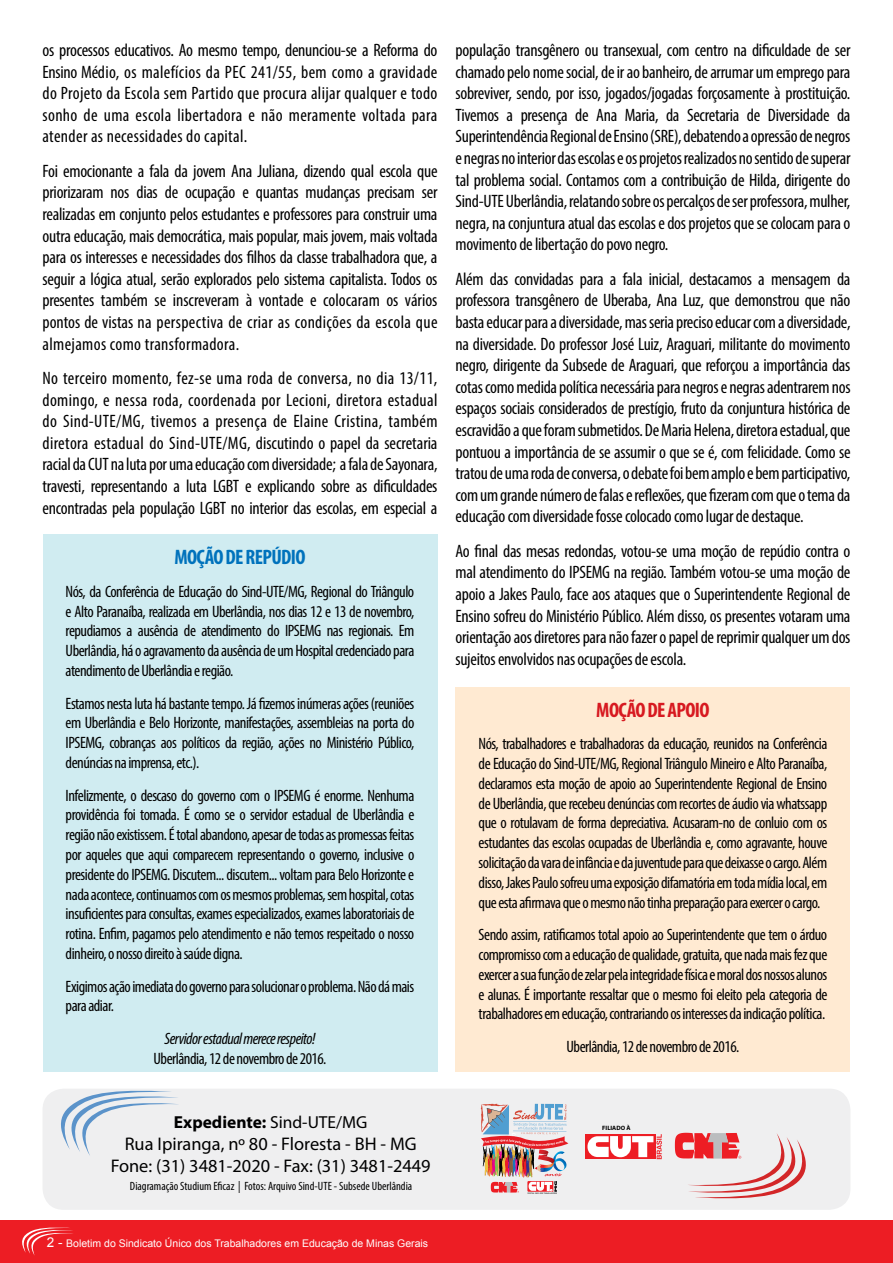
<style>
.page{position:relative;width:893px;height:1263px;background:#fff}
.page>*{position:absolute;margin:0;border:0;box-sizing:border-box;transform-origin:0 0}
.t1{font:700 condensed 21px "Myriad Pro";letter-spacing:-.03em;color:#0072bc}
.t2{font:700 condensed 21px "Myriad Pro";letter-spacing:-.03em;color:#d71920}
.t3{font:18.3px/21.9px "Myriad Pro";color:#000;text-align:center}
.t4{font:condensed 18px/21.6px "Myriad Pro";letter-spacing:-.015em;color:#000;text-align:justify}
.t5{font:700 17.4px "Myriad Pro";color:#000}
.t6{font:condensed 16.5px/19.8px "Myriad Pro";letter-spacing:-.03em;color:#000;text-align:justify}
.t7{font:italic condensed 16.5px "Myriad Pro";letter-spacing:-.03em;color:#000}
.t8{font:condensed 12px "Myriad Pro";color:#000}
.t9{font:10.5px "Arial";color:#fff}
.t10{font:700 6.3px "Myriad Pro";color:#000}
.s1{font-weight:400}
.s2{font-size:13.5px}
</style>
<div class="page">
<div style="left:0;top:1220px;width:893px;height:43px;background:#ed1d24"></div>
<svg style="left:22px;top:1227px;width:51px;height:28px"></svg>
<div style="left:43px;top:534px;width:394px;height:537px;background:#d0ecf1"></div>
<div style="left:455px;top:687px;width:395px;height:384px;background:#ffead2"></div>
<div style="left:43px;top:1089px;width:807px;height:121px;background:#efeff0;border-radius:21px"></div>
<div style="left:585px;top:1134px;width:71px;height:25px;background:#ed1d24"></div>
<svg style="left:587px;top:1134px;width:75px;height:25px"></svg>
<svg style="left:675px;top:1132px;width:131px;height:67px"></svg>
<img style="left:481px;top:1104px;width:87px;height:90px">
<svg style="left:55px;top:1089px;width:123px;height:67px"></svg>
<p class="t4" style="left:43px;top:39px;width:396px">os processos educativos. Ao mesmo tempo, denunciou-se a Reforma do Ensino Médio, os malefícios da PEC 241/55, bem como a gravidade do Projeto da Escola sem Partido que procura alijar qualquer e todo sonho de uma escola libertadora e não meramente voltada para atender as necessidades do capital.</p>
<p class="t4" style="left:43px;top:160px;width:396px">Foi emocionante a fala da jovem Ana Juliana, dizendo qual escola que priorizaram nos dias de ocupação e quantas mudanças precisam ser realizadas em conjunto pelos estudantes e professores para construir uma outra educação, mais democrática, mais popular, mais jovem, mais voltada para os interesses e necessidades dos filhos da classe trabalhadora que, a seguir a lógica atual, serão explorados pelo sistema capitalista. Todos os presentes também se inscreveram à vontade e colocaram os vários pontos de vistas na perspectiva de criar as condições da escola que almejamos como transformadora.</p>
<p class="t4" style="left:43px;top:367px;width:396px">No terceiro momento, fez-se uma roda de conversa, no dia 13/11, domingo, e nessa roda, coordenada por Lecioni, diretora estadual do Sind-UTE/MG, tivemos a presença de Elaine Cristina, também diretora estadual do Sind-UTE/MG, discutindo o papel da secretaria racial da CUT na luta por uma educação com diversidade; a fala de Sayonara, travesti, representando a luta LGBT e explicando sobre as dificuldades encontradas pela população LGBT no interior das escolas, em especial a</p>
<p class="t1" style="left:174px;top:544px;width:133px">MOÇÃO DE REPÚDIO</p>
<p class="t6" style="left:66px;top:581px;width:350px">Nós, da Conferência de Educação do Sind-UTE/MG, Regional do Triângulo e Alto Paranaíba, realizada em Uberlândia, nos dias 12 e 13 de novembro, repudiamos a ausência de atendimento do IPSEMG nas regionais. Em Uberlândia, há o agravamento da ausência de um Hospital credenciado para atendimento de Uberlândia e região.</p>
<p class="t6" style="left:66px;top:693px;width:350px">Estamos nesta luta há bastante tempo. Já fizemos inúmeras ações (reuniões em Uberlândia e Belo Horizonte, manifestações, assembleias na porta do IPSEMG, cobranças aos políticos da região, ações no Ministério Público, denúncias na imprensa, etc.).</p>
<p class="t6" style="left:66px;top:785px;width:350px">Infelizmente, o descaso do governo com o IPSEMG é enorme. Nenhuma providência foi tomada. É como se o servidor estadual de Uberlândia e região não existissem. É total abandono, apesar de todas as promessas feitas por aqueles que aqui comparecem representando o governo, inclusive o presidente do IPSEMG. Discutem... discutem... voltam para Belo Horizonte e nada acontece, continuamos com os mesmos problemas, sem hospital, cotas insuficientes para consultas, exames especializados, exames laboratoriais de rotina. Enfim, pagamos pelo atendimento e não temos respeitado o nosso dinheiro, o nosso direito à saúde digna.</p>
<p class="t6" style="left:66px;top:976px;width:350px">Exigimos ação imediata do governo para solucionar o problema. Não dá mais para adiar.</p>
<p class="t7" style="left:165px;top:1028px;width:152px">Servidor estadual merece respeito!</p>
<p class="t6" style="left:154px;top:1048px;width:174px">Uberlândia, 12 de novembro de 2016.</p>
<p class="t4" style="left:455px;top:39px;width:397px">população transgênero ou transexual, com centro na dificuldade de ser chamado pelo nome social, de ir ao banheiro, de arrumar um emprego para sobreviver, sendo, por isso, jogados/jogadas forçosamente à prostituição.<br>Tivemos a presença de Ana Maria, da Secretaria de Diversidade da Superintendência Regional de Ensino (SRE), debatendo a opressão de negros e negras no interior das escolas e os projetos realizados no sentido de superar tal problema social. Contamos com a contribuição de Hilda, dirigente do Sind-UTE Uberlândia, relatando sobre os percalços de ser professora, mulher, negra, na conjuntura atual das escolas e dos projetos que se colocam para o movimento de libertação do povo negro.</p>
<p class="t4" style="left:455px;top:268px;width:397px">Além das convidadas para a fala inicial, destacamos a mensagem da professora transgênero de Uberaba, Ana Luz, que demonstrou que não basta educar para a diversidade, mas seria preciso educar com a diversidade, na diversidade. Do professor José Luiz, Araguari, militante do movimento negro, dirigente da Subsede de Araguari, que reforçou a importância das cotas como medida política necessária para negros e negras adentrarem nos espaços sociais considerados de prestígio, fruto da conjuntura histórica de escravidão a que foram submetidos. De Maria Helena, diretora estadual, que pontuou a importância de se assumir o que se é, com felicidade. Como se tratou de uma roda de conversa, o debate foi bem amplo e bem participativo, com um grande número de falas e reflexões, que fizeram com que o tema da educação com diversidade fosse colocado como lugar de destaque.</p>
<p class="t4" style="left:455px;top:540px;width:397px">Ao final das mesas redondas, votou-se uma moção de repúdio contra o mal atendimento do IPSEMG na região. Também votou-se uma moção de apoio a Jakes Paulo, face aos ataques que o Superintendente Regional de Ensino sofreu do Ministério Público. Além disso, os presentes votaram uma orientação aos diretores para não fazer o papel de reprimir qualquer um dos sujeitos envolvidos nas ocupações de escola.</p>
<p class="t2" style="left:596px;top:696px;width:115px">MOÇÃO DE APOIO</p>
<p class="t6" style="left:479px;top:734px;width:350px">Nós, trabalhadores e trabalhadoras da educação, reunidos na Conferência de Educação do Sind-UTE/MG, Regional Triângulo Mineiro e Alto Paranaíba, declaramos esta moção de apoio ao Superintendente Regional de Ensino de Uberlândia, que recebeu denúncias com recortes de áudio via whatssapp que o rotulavam de forma depreciativa. Acusaram-no de conluio com os estudantes das escolas ocupadas de Uberlândia e, como agravante, houve solicitação da vara de infância e da juventude para que deixasse o cargo. Além disso, Jakes Paulo sofreu uma exposição difamatória em toda mídia local, em que esta afirmava que o mesmo não tinha preparação para exercer o cargo.</p>
<p class="t6" style="left:479px;top:924px;width:350px">Sendo assim, ratificamos total apoio ao Superintendente que tem o árduo compromisso com a educação de qualidade, gratuita, que nada mais fez que exercer a sua função de zelar pela integridade física e moral dos nossos alunos e alunas. É importante ressaltar que o mesmo foi eleito pela categoria de trabalhadores em educação, contrariando os interesses da indicação política.</p>
<p class="t6" style="left:567px;top:1036px;width:174px">Uberlândia, 12 de novembro de 2016.</p>
<p class="t5" style="left:174px;top:1111px;width:195px">Expediente: <span class="s1">Sind-UTE/MG</span></p>
<p class="t10" style="left:602px;top:1124px;width:30px">FILIADO À</p>
<p class="t3" style="left:111px;top:1133px;width:321px">Rua Ipiranga, nº 80 - Floresta - BH - MG<br>Fone: (31) 3481-2020 - Fax: (31) 3481-2449</p>
<p class="t8" style="left:130px;top:1179px;width:284px">Diagramação Studium Eficaz | Fotos: Arquivo Sind-UTE - Subsede Uberlândia</p>
<p class="t9" style="left:47px;top:1236px;width:383px"><span class="s2">2 -</span> Boletim do Sindicato Único dos Trabalhadores em Educação de Minas Gerais</p>
</div>
